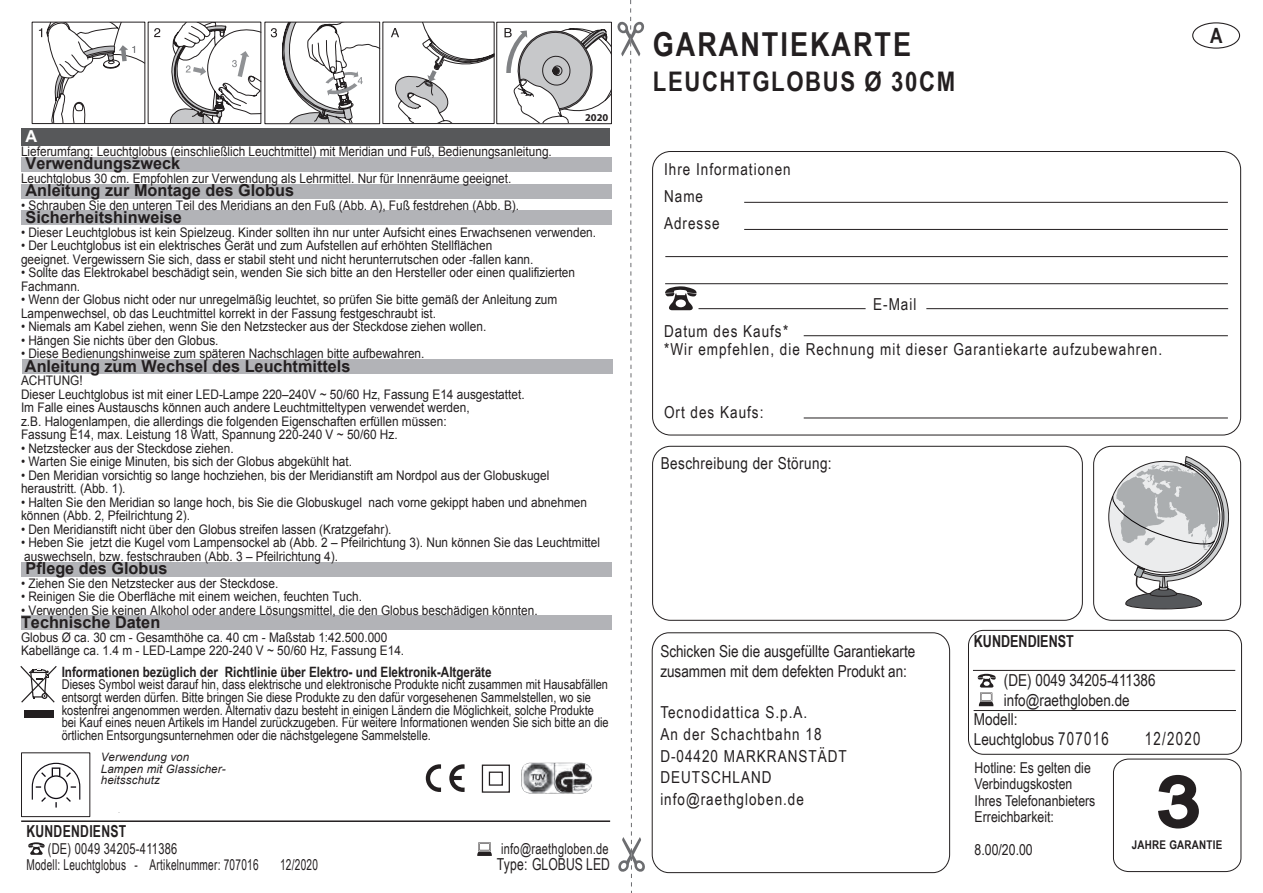
<style>
.page{position:relative;width:1263px;height:893px;background:#fff}
.page>*{position:absolute;margin:0;border:0;box-sizing:border-box;transform-origin:0 0}
.t1{font:67.5px "Arial Narrow";color:#231f20;scale:1.4 1}
.t2{font:700 33px "Arial Narrow";letter-spacing:.06em;color:#231f20}
.t3{font:700 27px "Arial Narrow";letter-spacing:.06em;color:#231f20}
.t4{font:700 21px "Arial Narrow";color:#231f20}
.t5{font:18px "Arial Narrow";letter-spacing:.08em;color:#231f20;scale:.9 1}
.t6{font:16.5px/21.8px "Arial Narrow";letter-spacing:.06em;color:#231f20}
.t7{font:700 16.5px "Arial";color:#231f20}
.t8{font:16.5px/19.8px "Arial Narrow";color:#231f20}
.t9{font:16.5px "Arial Narrow";letter-spacing:.025em;color:#231f20}
.t10{font:16.5px "Arial Narrow";color:#231f20;scale:.9 1}
.t11{font:700 16.5px "Arial Narrow";letter-spacing:.01em;color:#231f20;scale:.9 1}
.t12{font:700 16.5px "Arial Narrow";letter-spacing:.01em;color:#231f20;scale:.93 1}
.t13{font:700 16.5px "Arial";color:#fff}
.t14{font:15px/16.5px "Arial Narrow";color:#231f20}
.t15{font:15px "Arial Narrow";letter-spacing:.02em;color:#231f20;scale:.82 1}
.t16{font:15px "Arial Narrow";letter-spacing:.02em;color:#231f20;scale:.9 1}
.t17{font:15px "Arial Narrow";color:#231f20;scale:.82 1}
.t18{font:700 14.25px "Arial Narrow";color:#231f20}
.t19{font:13.5px/12.8px "Arial Narrow";color:#231f20}
.t20{font:13.2px/13.5px "Arial";color:#231f20;scale:.9 1}
.t21{font:13.2px "Arial";color:#231f20;scale:.89 1}
.t22{font:700 12px "Arial Narrow";letter-spacing:.02em;color:#231f20}
.t23{font:italic 11.55px/11.2px "Arial";letter-spacing:.01em;color:#231f20}
.t24{font:700 10.5px "Myriad Pro";color:#231f20}
.s1{font-size:18px}
</style>
<div class="page">
<hr style="left:21px;top:820px;width:589px;height:2px;background:#231f20">
<svg style="left:28px;top:842px;width:17px;height:13px"></svg>
<div style="left:22px;top:359px;width:590px;height:15px;background:#b2b3b7"></div>
<div style="left:21px;top:210px;width:590px;height:15px;background:#b2b3b7"></div>
<div style="left:21px;top:184px;width:590px;height:15px;background:#b2b3b7"></div>
<div style="left:21px;top:157px;width:590px;height:15px;background:#b2b3b7"></div>
<div style="left:21px;top:562px;width:590px;height:15px;background:#b2b3b7"></div>
<div style="left:22px;top:615px;width:590px;height:15px;background:#b2b3b7"></div>
<svg style="left:31px;top:21px;width:231px;height:104px"></svg>
<div style="left:24px;top:710px;width:29px;height:7px;background:#231f20"></div>
<svg style="left:20px;top:666px;width:37px;height:37px"></svg>
<div style="left:21px;top:128px;width:589px;height:17px;background:#57585a"></div>
<svg style="left:21px;top:752px;width:69px;height:65px"></svg>
<div style="left:1192px;top:22px;width:48px;height:27px;border:1px solid #231f20;border-radius:50%"></div>
<hr style="left:744px;top:202px;width:484px;height:1px;background:#231f20">
<hr style="left:744px;top:229px;width:484px;height:1px;background:#231f20">
<hr style="left:665px;top:256px;width:563px;height:1px;background:#231f20">
<hr style="left:665px;top:283px;width:563px;height:1px;background:#231f20">
<hr style="left:804px;top:418px;width:424px;height:1px;background:#231f20">
<hr style="left:804px;top:335px;width:424px;height:1px;background:#231f20">
<hr style="left:926px;top:308px;width:302px;height:1px;background:#231f20">
<hr style="left:698px;top:308px;width:168px;height:1px;background:#231f20">
<svg style="left:665px;top:286px;width:32px;height:24px"></svg>
<div style="left:676px;top:299px;width:10px;height:8px;background:#fff;border-radius:50%"></div>
<div style="left:1093px;top:446px;width:148px;height:174px;border:1px solid #231f20;border-radius:18px"></div>
<div style="left:652px;top:446px;width:430px;height:174px;border:1px solid #231f20;border-radius:18px"></div>
<div style="left:652px;top:633px;width:298px;height:240px;border:1px solid #231f20;border-radius:17px"></div>
<svg style="left:1108px;top:456px;width:121px;height:153px"></svg>
<svg style="left:1113px;top:759px;width:128px;height:113px"></svg>
<svg style="left:977px;top:674px;width:19px;height:32px"></svg>
<div style="left:968px;top:630px;width:274px;height:124px;border:1px solid #231f20;border-radius:15px"></div>
<hr style="left:973px;top:670px;width:262px;height:1px;background:#231f20">
<hr style="left:974px;top:710px;width:262px;height:1px;background:#231f20">
<svg style="left:271px;top:0;width:374px;height:893px"></svg>
<p class="t24" style="left:585px;top:111px;width:25px">2020</p>
<p class="t13" style="left:26px;top:125px;width:13px">A</p>
<p class="t20" style="left:21px;top:144px;width:591px">Lieferumfang: Leuchtglobus (einschließlich Leuchtmittel) mit Meridian und Fuß, Bedienungsanleitung.</p>
<p class="t7" style="left:26px;top:152px;width:156px">Verwendungszweck</p>
<p class="t21" style="left:21px;top:169px;width:552px">Leuchtglobus 30 cm. Empfohlen zur Verwendung als Lehrmittel. Nur für Innenräume geeignet.</p>
<p class="t7" style="left:26px;top:179px;width:270px">Anleitung zur Montage des Globus</p>
<p class="t20" style="left:21px;top:198px;width:555px">• Schrauben Sie den unteren Teil des Meridians an den Fuß (Abb. A), Fuß festdrehen (Abb. B).</p>
<p class="t7" style="left:26px;top:206px;width:158px">Sicherheitshinweise</p>
<p class="t20" style="left:21px;top:225px;width:641px">• Dieser Leuchtglobus ist kein Spielzeug. Kinder sollten ihn nur unter Aufsicht eines Erwachsenen verwenden.</p>
<p class="t20" style="left:21px;top:239px;width:571px">• Der Leuchtglobus ist ein elektrisches Gerät und zum Aufstellen auf erhöhten Stellflächen geeignet. Vergewissern Sie sich, dass er stabil steht und nicht herunterrutschen oder -fallen kann.</p>
<p class="t20" style="left:21px;top:266px;width:617px">• Sollte das Elektrokabel beschädigt sein, wenden Sie sich bitte an den Hersteller oder einen qualifizierten<br>Fachmann.</p>
<p class="t20" style="left:21px;top:293px;width:597px">• Wenn der Globus nicht oder nur unregelmäßig leuchtet, so prüfen Sie bitte gemäß der Anleitung zum<br>Lampenwechsel, ob das Leuchtmittel korrekt in der Fassung festgeschraubt ist.</p>
<p class="t20" style="left:21px;top:320px;width:518px">• Niemals am Kabel ziehen, wenn Sie den Netzstecker aus der Steckdose ziehen wollen.</p>
<p class="t20" style="left:21px;top:333px;width:221px">• Hängen Sie nichts über den Globus.</p>
<p class="t20" style="left:21px;top:347px;width:450px">• Diese Bedienungshinweise zum späteren Nachschlagen bitte aufbewahren.</p>
<p class="t7" style="left:25px;top:355px;width:327px">Anleitung zum Wechsel des Leuchtmittels</p>
<p class="t20" style="left:21px;top:374px;width:561px">ACHTUNG!<br>Dieser Leuchtglobus ist mit einer LED-Lampe 220–240V ~ 50/60 Hz, Fassung E14 ausgestattet.<br>Im Falle eines Austauschs können auch andere Leuchtmitteltypen verwendet werden,<br>z.B. Halogenlampen, die allerdings die folgenden Eigenschaften erfüllen müssen:<br>Fassung E14, max. Leistung 18 Watt, Spannung 220-240 V ~ 50/60 Hz.</p>
<p class="t20" style="left:21px;top:441px;width:238px">• Netzstecker aus der Steckdose ziehen.</p>
<p class="t20" style="left:21px;top:455px;width:369px">• Warten Sie einige Minuten, bis sich der Globus abgekühlt hat.</p>
<p class="t20" style="left:21px;top:468px;width:589px">• Den Meridian vorsichtig so lange hochziehen, bis der Meridianstift am Nordpol aus der Globuskugel heraustritt. (Abb. 1).</p>
<p class="t20" style="left:21px;top:495px;width:630px">• Halten Sie den Meridian so lange hoch, bis Sie die Globuskugel nach vorne gekippt haben und abnehmen können (Abb. 2, Pfeilrichtung 2).</p>
<p class="t20" style="left:21px;top:522px;width:413px">• Den Meridianstift nicht über den Globus streifen lassen (Kratzgefahr).</p>
<p class="t20" style="left:21px;top:536px;width:645px">• Heben Sie jetzt die Kugel vom Lampensockel ab (Abb. 2 – Pfeilrichtung 3). Nun können Sie das Leuchtmittel auswechseln, bzw. festschrauben (Abb. 3 – Pfeilrichtung 4).</p>
<p class="t7" style="left:26px;top:557px;width:143px">Pflege des Globus</p>
<p class="t20" style="left:21px;top:576px;width:287px">• Ziehen Sie den Netzstecker aus der Steckdose.</p>
<p class="t20" style="left:21px;top:590px;width:380px">• Reinigen Sie die Oberfläche mit einem weichen, feuchten Tuch.</p>
<p class="t20" style="left:21px;top:603px;width:576px">• Verwenden Sie keinen Alkohol oder andere Lösungsmittel, die den Globus beschädigen könnten.</p>
<p class="t7" style="left:21px;top:611px;width:141px">Technische Daten</p>
<p class="t20" style="left:21px;top:630px;width:427px">Globus Ø ca. 30 cm - Gesamthöhe ca. 40 cm - Maßstab 1:42.500.000<br>Kabellänge ca. 1.4 m - LED-Lampe 220-240 V ~ 50/60 Hz, Fassung E14.</p>
<p class="t18" style="left:62px;top:663px;width:431px">Informationen bezüglich der Richtlinie über Elektro- und Elektronik-Altgeräte</p>
<p class="t19" style="left:62px;top:678px;width:549px">Dieses Symbol weist darauf hin, dass elektrische und elektronische Produkte nicht zusammen mit Hausabfällen entsorgt werden dürfen. Bitte bringen Sie diese Produkte zu den dafür vorgesehenen Sammelstellen, wo sie kostenfrei angenommen werden. Alternativ dazu besteht in einigen Ländern die Möglichkeit, solche Produkte bei Kauf eines neuen Artikels im Handel zurückzugeben. Für weitere Informationen wenden Sie sich bitte an die örtlichen Entsorgungsunternehmen oder die nächstgelegene Sammelstelle.</p>
<p class="t23" style="left:101px;top:752px;width:126px">Verwendung von<br>Lampen mit Glassicher&shy;heitsschutz</p>
<p class="t11" style="left:26px;top:822px;width:113px">KUNDENDIENST</p>
<p class="t16" style="left:48px;top:837px;width:145px">(DE) 0049 34205-411386</p>
<p class="t16" style="left:501px;top:837px;width:121px">info@raethgloben.de</p>
<p class="t15" style="left:26px;top:854px;width:285px">Modell: Leuchtglobus - Artikelnummer: 707016</p>
<p class="t17" style="left:280px;top:854px;width:48px">12/2020</p>
<p class="t10" style="left:497px;top:852px;width:127px">Type: GLOBUS LED</p>
<h2 class="t2" style="left:653px;top:25px;width:260px">GARANTIEKARTE</h2>
<h3 class="t3" style="left:653px;top:65px;width:304px">LEUCHTGLOBUS Ø 30CM</h3>
<p class="t6" style="left:664px;top:155px;width:128px;line-height:27px">Ihre Informationen<br>Name<br>Adresse</p>
<p class="t6" style="left:873px;top:293px;width:45px">E-Mail</p>
<p class="t6" style="left:664px;top:322px;width:500px;line-height:18px">Datum des Kaufs*<br>*Wir empfehlen, die Rechnung mit dieser Garantiekarte aufzubewahren.</p>
<p class="t6" style="left:664px;top:401px;width:101px">Ort des Kaufs:</p>
<p class="t9" style="left:661px;top:451px;width:172px">Beschreibung der Störung:</p>
<h3 class="t4" style="left:1210px;top:24px;width:14px">A</h3>
<p class="t8" style="left:660px;top:640px;width:256px">Schicken Sie die ausgefüllte Garantiekarte zusammen mit dem defekten Produkt an:</p>
<p class="t6" style="left:660px;top:701px;width:188px">Tecnodidattica S.p.A.<br>An der Schachtbahn 18<br>D-04420 MARKRANSTÄDT<br>DEUTSCHLAND info@raethgloben.de</p>
<p class="t12" style="left:974px;top:632px;width:109px">KUNDENDIENST</p>
<p class="t8" style="left:1004px;top:670px;width:153px">(DE) 0049 34205-411386</p>
<p class="t8" style="left:1004px;top:689px;width:127px">info@raethgloben.de</p>
<p class="t6" style="left:974px;top:708px;width:45px">Modell:</p>
<p class="t8" style="left:974px;top:728px;width:136px">Leuchtglobus <span class="s1">707016</span></p>
<h3 class="t5" style="left:1145px;top:725px;width:63px">12/2020</h3>
<p class="t14" style="left:974px;top:759px;width:122px">Hotline: Es gelten die<br>Verbindugskosten<br>Ihres Telefonanbieters<br>Erreichbarkeit:</p>
<p class="t14" style="left:974px;top:841px;width:60px">8.00/20.00</p>
<h1 class="t1" style="left:1157px;top:752px;width:32px">3</h1>
<p class="t22" style="left:1132px;top:837px;width:92px">JAHRE GARANTIE</p>
</div>
